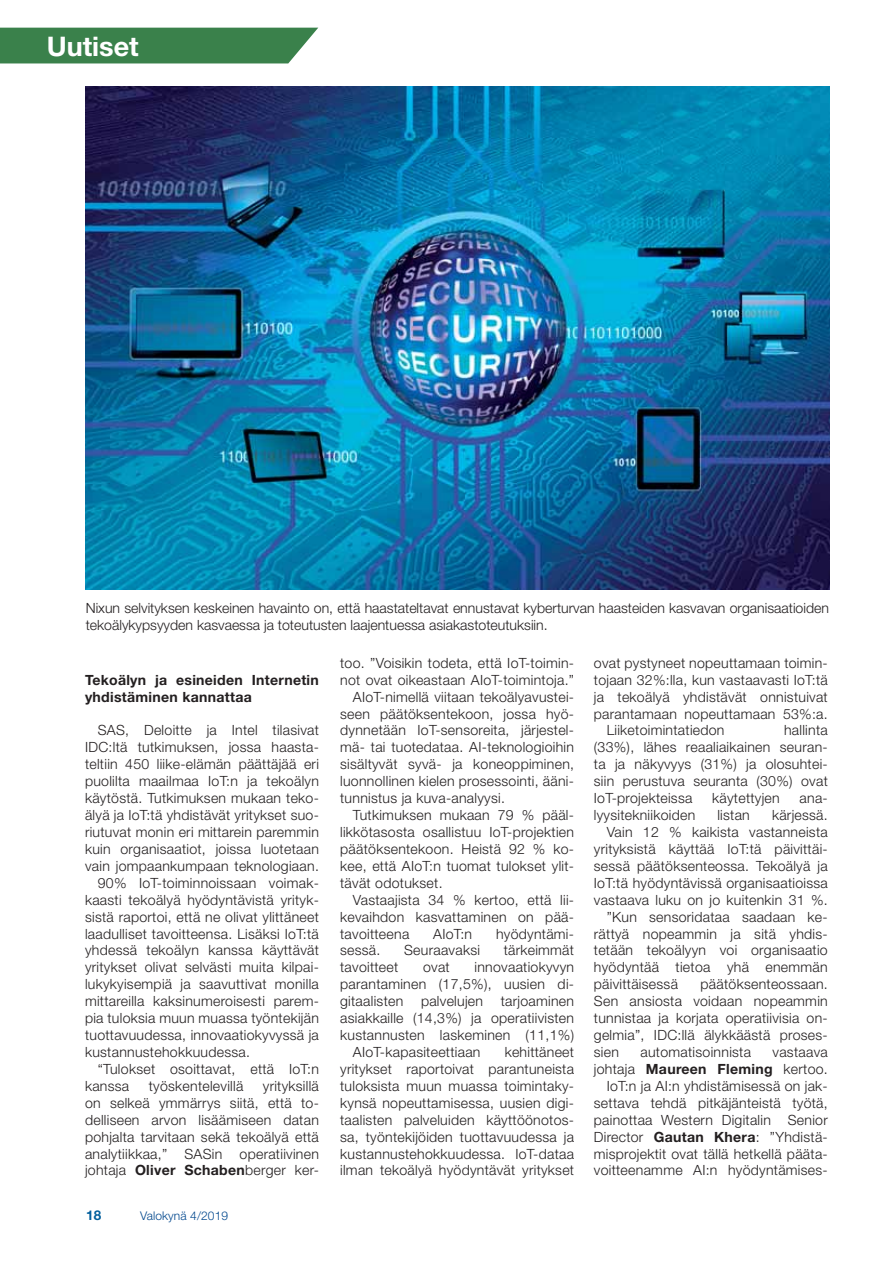
<style>
.page{position:relative;width:893px;height:1263px;background:#fff}
.page>*{position:absolute;margin:0;border:0;box-sizing:border-box;transform-origin:0 0}
.t1{font:700 27px "Helvetica Neue LT Std";color:#fff}
.t2{font:300 14.1px/17px "Helvetica Neue LT Std";letter-spacing:.02em;color:#231f20;text-align:justify}
.t3{font:300 14.1px/17px "Helvetica Neue LT Std";color:#231f20}
.t4{font:700 14.1px/17px "Helvetica Neue LT Std";letter-spacing:.02em;color:#231f20}
.t5{font:700 13.5px "Helvetica Neue LT Std";color:#005e9d}
.t6{font:300 12px "Helvetica Neue LT Std";letter-spacing:.01em;color:#00478d}
.s1{font-weight:700}
</style>
<div class="page">
<div style="left:0;top:28px;width:318px;height:35px;background:#3a814b"></div>
<img style="left:85px;top:86px;width:745px;height:503px">
<h1 class="t1" style="left:47px;top:36px;width:93px">Uutiset</h1>
<p class="t3" style="left:86px;top:601px;width:745px">Nixun selvityksen keskeinen havainto on, että haastateltavat ennustavat kyberturvan haasteiden kasvavan organisaatioiden tekoälykypsyyden kasvaessa ja toteutusten laajentuessa asiakastoteutuksiin.</p>
<p class="t4" style="left:85px;top:673px;width:235px">Tekoälyn ja esineiden Internetin yhdistäminen kannattaa</p>
<p class="t2" style="left:98px;top:724px;width:223px">SAS, Deloitte ja Intel tilasivat</p>
<p class="t2" style="left:85px;top:741px;width:235px">IDC:ltä tutkimuksen, jossa haasta-</p>
<p class="t2" style="left:85px;top:757px;width:235px">teltiin 450 liike-elämän päättäjää eri</p>
<p class="t2" style="left:85px;top:774px;width:235px">puolilta maailmaa IoT:n ja tekoälyn</p>
<p class="t2" style="left:85px;top:791px;width:235px">käytöstä. Tutkimuksen mukaan teko-</p>
<p class="t2" style="left:85px;top:808px;width:235px">älyä ja IoT:tä yhdistävät yritykset suo-</p>
<p class="t2" style="left:85px;top:825px;width:235px">riutuvat monin eri mittarein paremmin</p>
<p class="t2" style="left:85px;top:842px;width:235px">kuin organisaatiot, joissa luotetaan</p>
<p class="t2" style="left:85px;top:859px;width:235px">vain jompaankumpaan teknologiaan.</p>
<p class="t2" style="left:98px;top:876px;width:223px">90% IoT-toiminnoissaan voimak-</p>
<p class="t2" style="left:85px;top:893px;width:235px">kaasti tekoälyä hyödyntävistä yrityk-</p>
<p class="t2" style="left:85px;top:910px;width:235px">sistä raportoi, että ne olivat ylittäneet</p>
<p class="t2" style="left:85px;top:927px;width:235px">laadulliset tavoitteensa. Lisäksi IoT:tä</p>
<p class="t2" style="left:85px;top:944px;width:235px">yhdessä tekoälyn kanssa käyttävät</p>
<p class="t2" style="left:85px;top:961px;width:235px">yritykset olivat selvästi muita kilpai-</p>
<p class="t2" style="left:85px;top:977px;width:235px">lukykyisempiä ja saavuttivat monilla</p>
<p class="t2" style="left:85px;top:994px;width:235px">mittareilla kaksinumeroisesti parem-</p>
<p class="t2" style="left:85px;top:1011px;width:235px">pia tuloksia muun muassa työntekijän</p>
<p class="t2" style="left:85px;top:1028px;width:235px">tuottavuudessa, innovaatiokyvyssä ja</p>
<p class="t2" style="left:85px;top:1045px;width:166px">kustannustehokkuudessa.</p>
<p class="t2" style="left:98px;top:1062px;width:223px">“Tulokset osoittavat, että IoT:n</p>
<p class="t2" style="left:85px;top:1079px;width:46px">kanssa</p>
<p class="t2" style="left:149px;top:1079px;width:96px">työskentelevillä</p>
<p class="t2" style="left:85px;top:1079px;width:235px;text-indent:178px">yrityksillä on selkeä ymmärrys siitä, että to&shy;delliseen arvon lisäämiseen datan pohjalta tarvitaan sekä tekoälyä että analytiikkaa,” SASin operatiivinen johtaja <span class="s1">Oliver Schaben</span>berger ker-</p>
<p class="t5" style="left:86px;top:1210px;width:17px">18</p>
<p class="t6" style="left:140px;top:1211px;width:90px">Valokynä 4/2019</p>
<p class="t2" style="left:340px;top:656px;width:235px">too. ”Voisikin todeta, että IoT-toimin-</p>
<p class="t2" style="left:340px;top:673px;width:235px">not ovat oikeastaan AIoT-toimintoja.”</p>
<p class="t2" style="left:353px;top:690px;width:223px">AIoT-nimellä viitaan tekoälyavustei-</p>
<p class="t2" style="left:340px;top:707px;width:235px">seen päätöksentekoon, jossa hyö-</p>
<p class="t2" style="left:340px;top:724px;width:235px">dynnetään IoT-sensoreita, järjestel-</p>
<p class="t2" style="left:340px;top:741px;width:235px">mä- tai tuotedataa. AI-teknologioihin</p>
<p class="t2" style="left:340px;top:757px;width:235px">sisältyvät syvä- ja koneoppiminen,</p>
<p class="t2" style="left:340px;top:774px;width:235px">luonnollinen kielen prosessointi, ääni-</p>
<p class="t2" style="left:340px;top:791px;width:166px">tunnistus ja kuva-analyysi.</p>
<p class="t2" style="left:353px;top:808px;width:223px">Tutkimuksen mukaan 79 % pääl-</p>
<p class="t2" style="left:340px;top:825px;width:235px">likkötasosta osallistuu IoT-projektien</p>
<p class="t2" style="left:340px;top:842px;width:235px">päätöksentekoon. Heistä 92 % ko-</p>
<p class="t2" style="left:340px;top:859px;width:235px">kee, että AIoT:n tuomat tulokset ylit-</p>
<p class="t2" style="left:340px;top:876px;width:104px">tävät odotukset.</p>
<p class="t2" style="left:353px;top:893px;width:223px">Vastaajista 34 % kertoo, että lii-</p>
<p class="t2" style="left:340px;top:910px;width:235px">kevaihdon kasvattaminen on pää-</p>
<p class="t2" style="left:340px;top:927px;width:71px">tavoitteena</p>
<p class="t2" style="left:433px;top:927px;width:41px">AIoT:n</p>
<p class="t2" style="left:496px;top:927px;width:80px">hyödyntämi-</p>
<p class="t2" style="left:340px;top:944px;width:42px">sessä.</p>
<p class="t2" style="left:404px;top:944px;width:77px">Seuraavaksi</p>
<p class="t2" style="left:504px;top:944px;width:72px">tärkeimmät</p>
<p class="t2" style="left:340px;top:961px;width:60px">tavoitteet</p>
<p class="t2" style="left:423px;top:961px;width:28px">ovat</p>
<p class="t2" style="left:340px;top:961px;width:235px;text-indent:134px">innovaatiokyvyn parantaminen (17,5%), uusien di&shy;gitaalisten</p>
<p class="t2" style="left:421px;top:994px;width:64px">palvelujen</p>
<p class="t2" style="left:501px;top:994px;width:75px">tarjoaminen</p>
<p class="t2" style="left:340px;top:1011px;width:235px">asiakkaille (14,3%) ja operatiivisten</p>
<p class="t2" style="left:340px;top:1028px;width:235px">kustannusten laskeminen (11,1%)</p>
<p class="t2" style="left:353px;top:1045px;width:129px">AIoT-kapasiteettiaan</p>
<p class="t2" style="left:340px;top:1045px;width:235px;text-indent:164px">kehittäneet yritykset raportoivat parantuneista tuloksista muun muassa toimintaky&shy;kynsä nopeuttamisessa, uusien digi&shy;taalisten palveluiden käyttöönotos&shy;sa, työntekijöiden tuottavuudessa ja kustannustehokkuudessa. IoT-dataa ilman tekoälyä hyödyntävät yritykset</p>
<p class="t2" style="left:594px;top:656px;width:235px">ovat pystyneet nopeuttamaan toimin-</p>
<p class="t2" style="left:594px;top:673px;width:235px">tojaan 32%:lla, kun vastaavasti IoT:tä</p>
<p class="t2" style="left:594px;top:690px;width:235px">ja tekoälyä yhdistävät onnistuivat</p>
<p class="t2" style="left:594px;top:707px;width:235px">parantamaan nopeuttamaan 53%:a.</p>
<p class="t2" style="left:607px;top:724px;width:119px">Liiketoimintatiedon</p>
<p class="t2" style="left:594px;top:724px;width:235px;text-indent:190px">hallinta (33%), lähes reaaliaikainen seuran&shy;ta ja näkyvyys (31%) ja olosuhtei&shy;siin perustuva seuranta (30%) ovat IoT-projekteissa</p>
<p class="t2" style="left:712px;top:791px;width:69px">käytettyjen</p>
<p class="t2" style="left:799px;top:791px;width:30px">ana-</p>
<p class="t2" style="left:594px;top:808px;width:103px">lyysitekniikoiden</p>
<p class="t2" style="left:717px;top:808px;width:34px">listan</p>
<p class="t2" style="left:772px;top:808px;width:57px">kärjessä.</p>
<p class="t2" style="left:607px;top:825px;width:223px">Vain 12 % kaikista vastanneista</p>
<p class="t2" style="left:594px;top:842px;width:235px">yrityksistä käyttää IoT:tä päivittäi-</p>
<p class="t2" style="left:594px;top:859px;width:235px">sessä päätöksenteossa. Tekoälyä ja</p>
<p class="t2" style="left:594px;top:876px;width:235px">IoT:tä hyödyntävissä organisaatioissa</p>
<p class="t2" style="left:594px;top:893px;width:235px">vastaava luku on jo kuitenkin 31 %.</p>
<p class="t2" style="left:607px;top:910px;width:223px">”Kun sensoridataa saadaan ke-</p>
<p class="t2" style="left:594px;top:927px;width:235px">rättyä nopeammin ja sitä yhdis-</p>
<p class="t2" style="left:594px;top:944px;width:235px">tetään tekoälyyn voi organisaatio</p>
<p class="t2" style="left:594px;top:961px;width:235px">hyödyntää tietoa yhä enemmän</p>
<p class="t2" style="left:594px;top:977px;width:86px">päivittäisessä</p>
<p class="t2" style="left:594px;top:977px;width:235px;text-indent:107px">päätöksenteossaan.<br>Sen ansiosta voidaan nopeammin tunnistaa ja korjata operatiivisia on&shy;gelmia”, IDC:llä älykkäästä proses&shy;sien</p>
<p class="t2" style="left:640px;top:1045px;width:112px">automatisoinnista</p>
<p class="t2" style="left:594px;top:1045px;width:235px;text-align:right">vastaava<br>johtaja <span class="s1">Maureen Fleming</span> kertoo.<br>IoT:n ja AI:n yhdistämisessä on jak&shy;settava tehdä pitkäjänteistä työtä, painottaa Western Digitalin Senior Director <span class="s1">Gautan Khera</span>: ”Yhdistä&shy;misprojektit ovat tällä hetkellä pääta&shy;voitteenamme AI:n hyödyntämises-</p>
</div>
